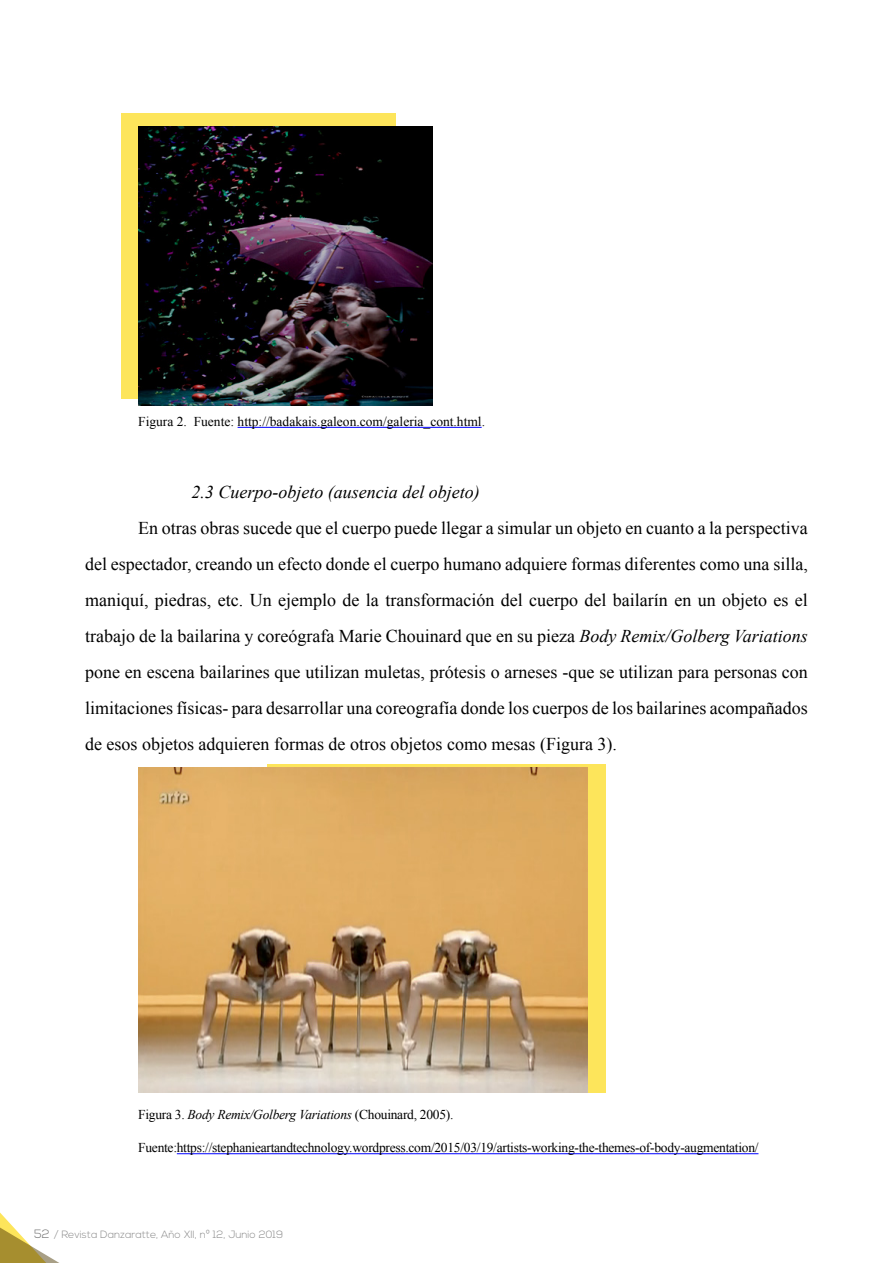
<style>
.page{position:relative;width:893px;height:1263px;background:#fff}
.page>*{position:absolute;margin:0;border:0;box-sizing:border-box;transform-origin:0 0}
.t1{font:18px/36px "Times New Roman";color:#000;text-align:justify}
.t2{font:italic 18px "Times New Roman";color:#000}
.t3{font:13.5px "Times New Roman";letter-spacing:-.02em;color:#000}
.t4{font:13.5px "Times New Roman";color:#000}
.t5{font:italic 13.5px "Times New Roman";letter-spacing:-.02em;color:#000}
.t6{font:300 10.5px "Nexa";color:#878787}
.s1{font-style:italic}
.s2{font-style:normal}
.s3{font-size:12px;color:#6f6f6f}
</style>
<div class="page">
<svg style="left:0;top:1212px;width:59px;height:51px"></svg>
<div style="left:121px;top:113px;width:274px;height:286px;background:#fde55b"></div>
<div style="left:268px;top:764px;width:338px;height:329px;background:#fde55b"></div>
<hr style="left:238px;top:427px;width:244px;height:1px;background:#00f">
<hr style="left:177px;top:1153px;width:581px;height:1px;background:#00f">
<img style="left:138px;top:126px;width:294px;height:280px">
<img style="left:138px;top:768px;width:449px;height:324px">
<p class="t4" style="left:138px;top:412px;width:348px">Figura 2. Fuente: http://badakais.galeon.com/galeria_cont.html.</p>
<p class="t2" style="left:191px;top:479px;width:290px">2.3 Cuerpo-objeto (ausencia del objeto)</p>
<p class="t1" style="left:85px;top:510px;width:724px;text-indent:53px">En otras obras sucede que el cuerpo puede llegar a simular un objeto en cuanto a la perspectiva del espectador, creando un efecto donde el cuerpo humano adquiere formas diferentes como una silla, maniquí, piedras, etc. Un ejemplo de la transformación del cuerpo del bailarín en un objeto es el trabajo de la bailarina y coreógrafa Marie Chouinard que en su pieza <span class="s1">Body Remix/Golberg Variations </span>pone en escena bailarines que utilizan muletas, prótesis o arneses -que se utilizan para personas con limitaciones físicas- para desarrollar una coreografía donde los cuerpos de los bailarines acompañados de esos objetos adquieren formas de otros objetos como mesas (Figura 3).</p>
<p class="t5" style="left:138px;top:1105px;width:317px"><span class="s2">Figura 3.</span> Body Remix/Golberg Variations <span class="s2">(Chouinard, 2005).</span></p>
<p class="t3" style="left:138px;top:1139px;width:622px">Fuente:https://stephanieartandtechnology.wordpress.com/2015/03/19/artists-working-the-themes-of-body-augmentation/</p>
<p class="t6" style="left:34px;top:1228px;width:250px"><span class="s3">52</span> / Revista Danzaratte, Año XII, nº 12, Junio 2019</p>
</div>
